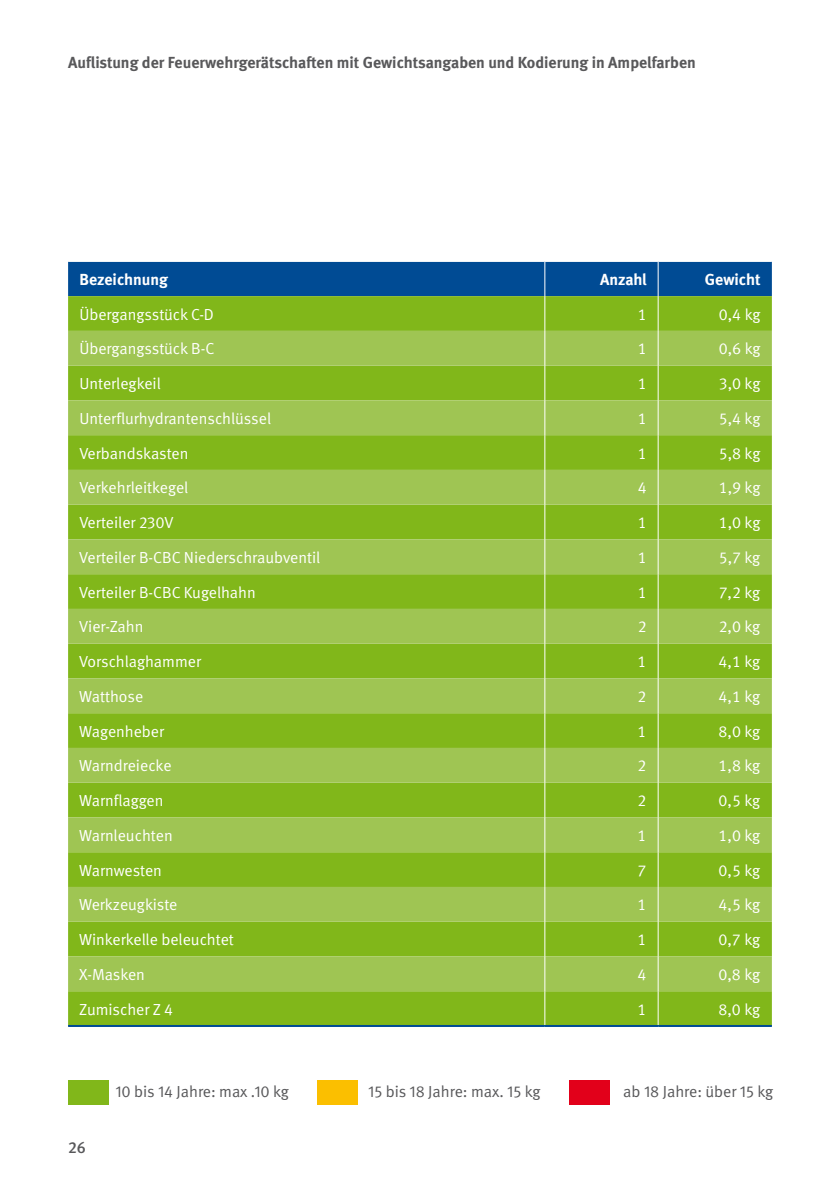
<style>
.page{position:relative;width:840px;height:1191px;background:#fff}
.page>*{position:absolute;margin:0;border:0;box-sizing:border-box;transform-origin:0 0}
.t1{font:16px "DGUV Meta";color:#fff}
.t2{font:700 16px "DGUV Meta";color:#58585a}
.t3{font:16px "DGUV Meta";color:#58585a}
.t4{font:700 16px "DGUV Meta";color:#fff}
.t5{font:500 16px "DGUV Meta";color:#58585a}
</style>
<div class="page">
<div style="left:68px;top:1080px;width:40px;height:24px;background:#81b71a"></div>
<div style="left:317px;top:1080px;width:41px;height:24px;background:#fbbf00"></div>
<div style="left:568px;top:1080px;width:40px;height:24px;background:#e2001a"></div>
<div style="left:68px;top:262px;width:703px;height:34px;background:#004b94"></div>
<div style="left:68px;top:296px;width:703px;height:729px;background:#81b71a"></div>
<svg style="left:68px;top:331px;width:703px;height:660px;background:#91be39"></svg>
<hr style="left:68px;top:1025px;width:476px;height:2px;background:#004b94">
<hr style="left:544px;top:1025px;width:113px;height:2px;background:#004b94">
<hr style="left:657px;top:1025px;width:114px;height:2px;background:#004b94">
<hr style="left:544px;top:262px;width:1px;height:34px;background:#fff">
<hr style="left:657px;top:262px;width:1px;height:34px;background:#fff">
<hr style="left:544px;top:296px;width:1px;height:35px;background:#fff">
<hr style="left:657px;top:296px;width:1px;height:35px;background:#fff">
<hr style="left:544px;top:331px;width:1px;height:35px;background:#fff">
<hr style="left:657px;top:331px;width:1px;height:35px;background:#fff">
<hr style="left:544px;top:366px;width:1px;height:34px;background:#fff">
<hr style="left:657px;top:366px;width:1px;height:34px;background:#fff">
<hr style="left:544px;top:400px;width:1px;height:35px;background:#fff">
<hr style="left:657px;top:400px;width:1px;height:35px;background:#fff">
<hr style="left:544px;top:435px;width:1px;height:35px;background:#fff">
<hr style="left:657px;top:435px;width:1px;height:35px;background:#fff">
<hr style="left:544px;top:470px;width:1px;height:34px;background:#fff">
<hr style="left:657px;top:470px;width:1px;height:34px;background:#fff">
<hr style="left:544px;top:504px;width:1px;height:35px;background:#fff">
<hr style="left:657px;top:504px;width:1px;height:35px;background:#fff">
<hr style="left:544px;top:539px;width:1px;height:35px;background:#fff">
<hr style="left:657px;top:539px;width:1px;height:35px;background:#fff">
<hr style="left:544px;top:574px;width:1px;height:35px;background:#fff">
<hr style="left:657px;top:574px;width:1px;height:35px;background:#fff">
<hr style="left:544px;top:609px;width:1px;height:34px;background:#fff">
<hr style="left:657px;top:609px;width:1px;height:34px;background:#fff">
<hr style="left:544px;top:643px;width:1px;height:35px;background:#fff">
<hr style="left:657px;top:643px;width:1px;height:35px;background:#fff">
<hr style="left:544px;top:678px;width:1px;height:35px;background:#fff">
<hr style="left:657px;top:678px;width:1px;height:35px;background:#fff">
<hr style="left:544px;top:713px;width:1px;height:35px;background:#fff">
<hr style="left:657px;top:713px;width:1px;height:35px;background:#fff">
<hr style="left:544px;top:748px;width:1px;height:34px;background:#fff">
<hr style="left:657px;top:748px;width:1px;height:34px;background:#fff">
<hr style="left:544px;top:782px;width:1px;height:35px;background:#fff">
<hr style="left:657px;top:782px;width:1px;height:35px;background:#fff">
<hr style="left:544px;top:817px;width:1px;height:35px;background:#fff">
<hr style="left:657px;top:817px;width:1px;height:35px;background:#fff">
<hr style="left:544px;top:852px;width:1px;height:35px;background:#fff">
<hr style="left:657px;top:852px;width:1px;height:35px;background:#fff">
<hr style="left:544px;top:887px;width:1px;height:34px;background:#fff">
<hr style="left:657px;top:887px;width:1px;height:34px;background:#fff">
<hr style="left:544px;top:921px;width:1px;height:35px;background:#fff">
<hr style="left:657px;top:921px;width:1px;height:35px;background:#fff">
<hr style="left:544px;top:956px;width:1px;height:35px;background:#fff">
<hr style="left:657px;top:956px;width:1px;height:35px;background:#fff">
<hr style="left:544px;top:991px;width:1px;height:34px;background:#fff">
<hr style="left:657px;top:991px;width:1px;height:34px;background:#fff">
<p class="t2" style="left:68px;top:53px;width:629px">Auflistung der Feuerwehrgerätschaften mit Gewichtsangaben und Kodierung in Ampelfarben</p>
<p class="t4" style="left:79px;top:270px;width:90px">Bezeichnung</p>
<p class="t4" style="left:599px;top:270px;width:48px">Anzahl</p>
<p class="t4" style="left:704px;top:270px;width:57px">Gewicht</p>
<p class="t1" style="left:79px;top:305px;width:136px">Übergangsstück C-D</p>
<p class="t1" style="left:637px;top:305px;width:10px">1</p>
<p class="t1" style="left:718px;top:305px;width:43px">0,4 kg</p>
<p class="t1" style="left:79px;top:339px;width:136px">Übergangsstück B-C</p>
<p class="t1" style="left:637px;top:339px;width:10px">1</p>
<p class="t1" style="left:718px;top:339px;width:43px">0,6 kg</p>
<p class="t1" style="left:79px;top:374px;width:83px">Unterlegkeil</p>
<p class="t1" style="left:637px;top:374px;width:10px">1</p>
<p class="t1" style="left:718px;top:374px;width:43px">3,0 kg</p>
<p class="t1" style="left:79px;top:409px;width:193px">Unterflurhydrantenschlüssel</p>
<p class="t1" style="left:637px;top:409px;width:10px">1</p>
<p class="t1" style="left:718px;top:409px;width:43px">5,4 kg</p>
<p class="t1" style="left:79px;top:444px;width:110px">Verbandskasten</p>
<p class="t1" style="left:637px;top:444px;width:10px">1</p>
<p class="t1" style="left:718px;top:444px;width:43px">5,8 kg</p>
<p class="t1" style="left:79px;top:478px;width:110px">Verkehrleitkegel</p>
<p class="t1" style="left:637px;top:478px;width:10px">4</p>
<p class="t1" style="left:718px;top:478px;width:43px">1,9 kg</p>
<p class="t1" style="left:79px;top:513px;width:96px">Verteiler 230V</p>
<p class="t1" style="left:637px;top:513px;width:10px">1</p>
<p class="t1" style="left:718px;top:513px;width:43px">1,0 kg</p>
<p class="t1" style="left:79px;top:548px;width:242px">Verteiler B-CBC Niederschraubventil</p>
<p class="t1" style="left:637px;top:548px;width:10px">1</p>
<p class="t1" style="left:718px;top:548px;width:43px">5,7 kg</p>
<p class="t1" style="left:79px;top:583px;width:178px">Verteiler B-CBC Kugelhahn</p>
<p class="t1" style="left:637px;top:583px;width:10px">1</p>
<p class="t1" style="left:718px;top:583px;width:43px">7,2 kg</p>
<p class="t1" style="left:79px;top:617px;width:66px">Vier-Zahn</p>
<p class="t1" style="left:637px;top:617px;width:10px">2</p>
<p class="t1" style="left:718px;top:617px;width:43px">2,0 kg</p>
<p class="t1" style="left:79px;top:652px;width:123px">Vorschlaghammer</p>
<p class="t1" style="left:637px;top:652px;width:10px">1</p>
<p class="t1" style="left:718px;top:652px;width:43px">4,1 kg</p>
<p class="t1" style="left:79px;top:687px;width:65px">Watthose</p>
<p class="t1" style="left:637px;top:687px;width:10px">2</p>
<p class="t1" style="left:718px;top:687px;width:43px">4,1 kg</p>
<p class="t1" style="left:79px;top:721px;width:86px">Wagenheber</p>
<p class="t1" style="left:637px;top:721px;width:10px">1</p>
<p class="t1" style="left:718px;top:721px;width:43px">8,0 kg</p>
<p class="t1" style="left:79px;top:756px;width:94px">Warndreiecke</p>
<p class="t1" style="left:637px;top:756px;width:10px">2</p>
<p class="t1" style="left:718px;top:756px;width:43px">1,8 kg</p>
<p class="t1" style="left:79px;top:791px;width:86px">Warnflaggen</p>
<p class="t1" style="left:637px;top:791px;width:10px">2</p>
<p class="t1" style="left:718px;top:791px;width:43px">0,5 kg</p>
<p class="t1" style="left:79px;top:826px;width:95px">Warnleuchten</p>
<p class="t1" style="left:637px;top:826px;width:10px">1</p>
<p class="t1" style="left:718px;top:826px;width:43px">1,0 kg</p>
<p class="t1" style="left:79px;top:860px;width:84px">Warnwesten</p>
<p class="t1" style="left:637px;top:860px;width:10px">7</p>
<p class="t1" style="left:718px;top:860px;width:43px">0,5 kg</p>
<p class="t1" style="left:79px;top:895px;width:100px">Werkzeugkiste</p>
<p class="t1" style="left:637px;top:895px;width:10px">1</p>
<p class="t1" style="left:718px;top:895px;width:43px">4,5 kg</p>
<p class="t1" style="left:79px;top:930px;width:156px">Winkerkelle beleuchtet</p>
<p class="t1" style="left:637px;top:930px;width:10px">1</p>
<p class="t1" style="left:718px;top:930px;width:43px">0,7 kg</p>
<p class="t1" style="left:79px;top:965px;width:67px">X-Masken</p>
<p class="t1" style="left:637px;top:965px;width:10px">4</p>
<p class="t1" style="left:718px;top:965px;width:43px">0,8 kg</p>
<p class="t1" style="left:79px;top:999px;width:95px">Zumischer Z 4</p>
<p class="t1" style="left:637px;top:999px;width:10px">1</p>
<p class="t1" style="left:718px;top:999px;width:43px">8,0 kg</p>
<p class="t5" style="left:68px;top:1137px;width:19px">26</p>
<p class="t3" style="left:115px;top:1082px;width:175px">10 bis 14 Jahre: max .10 kg</p>
<p class="t3" style="left:368px;top:1082px;width:174px">15 bis 18 Jahre: max. 15 kg</p>
<p class="t3" style="left:623px;top:1082px;width:151px">ab 18 Jahre: über 15 kg</p>
</div>
